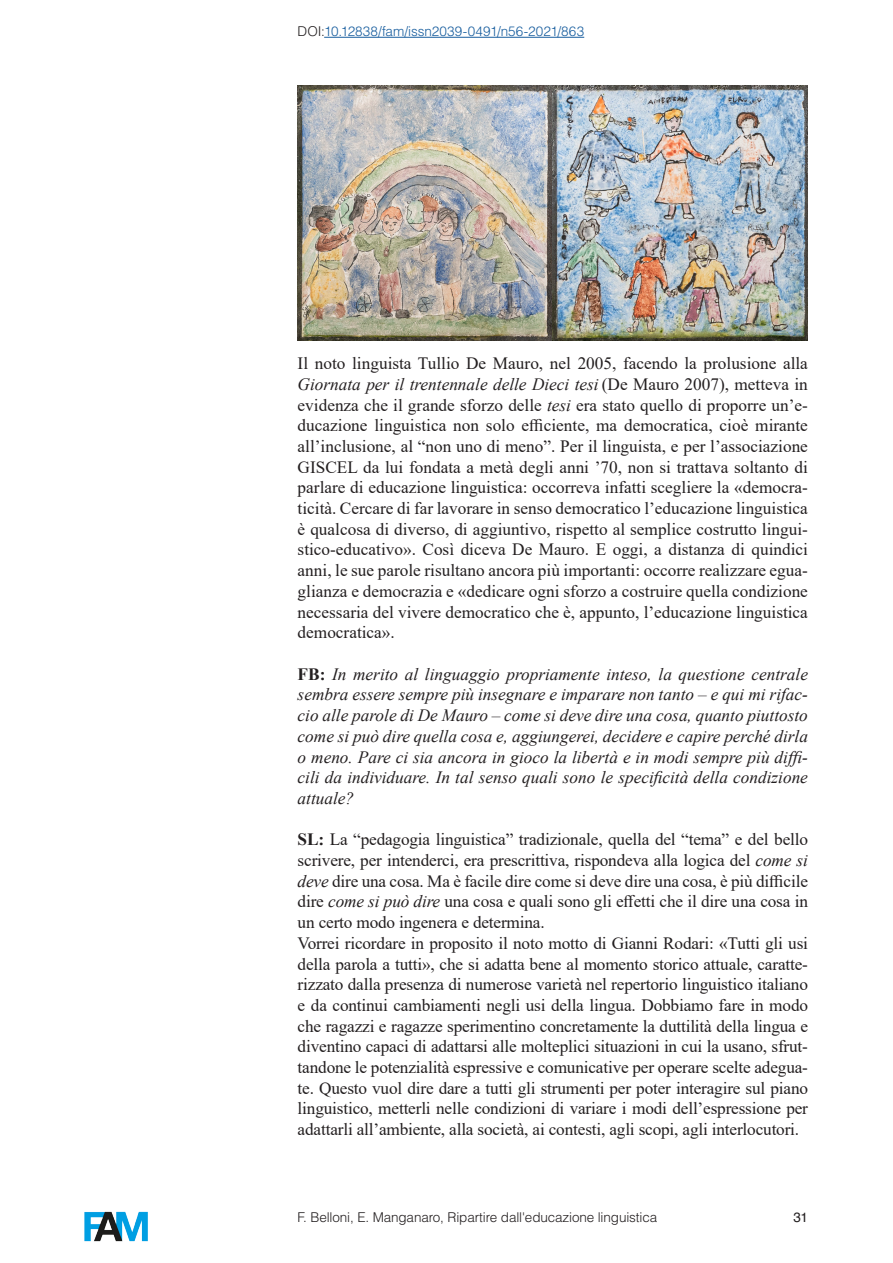
<style>
.page{position:relative;width:893px;height:1263px;background:#fff}
.page>*{position:absolute;margin:0;border:0;box-sizing:border-box;transform-origin:0 0}
.Testo{font:17.25px/20.7px "Times New Roman";letter-spacing:-.01em;color:#231f20;text-align:justify}
.Testo-2{font:italic 17.25px/20.7px "Times New Roman";color:#231f20;text-align:justify}
.t1{font:300 13.5px "Helvetica LT Std";letter-spacing:-.01em;color:#231f20}
.t2{font:300 13.5px "Helvetica LT Std";color:#175d9e}
.t3{font:13.5px "Helvetica";color:#231f20}
.s1{color:#231f20}
.s2{font-style:italic}
.s3{font-weight:700;font-style:normal}
.s4{font-weight:700}
</style>
<div class="page">
<img style="left:298px;top:85px;width:510px;height:255px">
<hr style="left:324px;top:37px;width:260px;height:1px;background:#175d9e">
<img style="left:84px;top:1211px;width:64px;height:31px">
<p class="t2" style="left:298px;top:23px;width:288px"><span class="s1">DOI:</span>10.12838/fam/issn2039-0491/n56-2021/863</p>
<p class="Testo" style="left:298px;top:352px;width:512px">Il noto linguista Tullio De Mauro, nel 2005, facendo la prolusione alla <span class="s2">Giornata per il trentennale delle Dieci tesi</span> (De Mauro 2007), metteva in evidenza che il grande sforzo delle <span class="s2">tesi</span> era stato quello di proporre un’e&shy;ducazione linguistica non solo efficiente, ma democratica, cioè mirante all’inclusione, al “non uno di meno”. Per il linguista, e per l’associazione GISCEL da lui fondata a metà degli anni ’70, non si trattava soltanto di parlare di educazione linguistica: occorreva infatti scegliere la «democra&shy;ticità. Cercare di far lavorare in senso democratico l’educazione linguistica è qualcosa di diverso, di aggiuntivo, rispetto al semplice costrutto lingui&shy;stico-educativo». Così diceva De Mauro. E oggi, a distanza di quindici anni, le sue parole risultano ancora più importanti: occorre realizzare egua&shy;glianza e democrazia e «dedicare ogni sforzo a costruire quella condizione necessaria del vivere democratico che è, appunto, l’educazione linguistica democratica».</p>
<p class="Testo-2" style="left:298px;top:663px;width:512px"><span class="s3">FB:</span> In merito al linguaggio propriamente inteso, la questione centrale sembra essere sempre più insegnare e imparare non tanto – e qui mi rifac&shy;cio alle parole di De Mauro – come si deve dire una cosa, quanto piuttosto come si può dire quella cosa e, aggiungerei, decidere e capire perché dirla o meno. Pare ci sia ancora in gioco la libertà e in modi sempre più diffi&shy;cili da individuare. In tal senso quali sono le specificità della condizione attuale?</p>
<p class="Testo" style="left:298px;top:829px;width:512px"><span class="s4">SL:</span> La “pedagogia linguistica” tradizionale, quella del “tema” e del bello scrivere, per intenderci, era prescrittiva, rispondeva alla logica del <span class="s2">come si deve</span> dire una cosa. Ma è facile dire come si deve dire una cosa, è più difficile dire <span class="s2">come si può dire</span> una cosa e quali sono gli effetti che il dire una cosa in un certo modo ingenera e determina.</p>
<p class="Testo" style="left:298px;top:932px;width:512px">Vorrei ricordare in proposito il noto motto di Gianni Rodari: «Tutti gli usi della parola a tutti», che si adatta bene al momento storico attuale, caratte&shy;rizzato dalla presenza di numerose varietà nel repertorio linguistico italiano e da continui cambiamenti negli usi della lingua. Dobbiamo fare in modo che ragazzi e ragazze sperimentino concretamente la duttilità della lingua e diventino capaci di adattarsi alle molteplici situazioni in cui la usano, sfrut&shy;tandone le potenzialità espressive e comunicative per operare scelte adegua&shy;te. Questo vuol dire dare a tutti gli strumenti per poter interagire sul piano linguistico, metterli nelle condizioni di variare i modi dell’espressione per adattarli all’ambiente, alla società, ai contesti, agli scopi, agli interlocutori.</p>
<p class="t1" style="left:298px;top:1208px;width:361px">F. Belloni, E. Manganaro, Ripartire dall'educazione linguistica</p>
<p class="t3" style="left:793px;top:1207px;width:16px">31</p>
</div>
